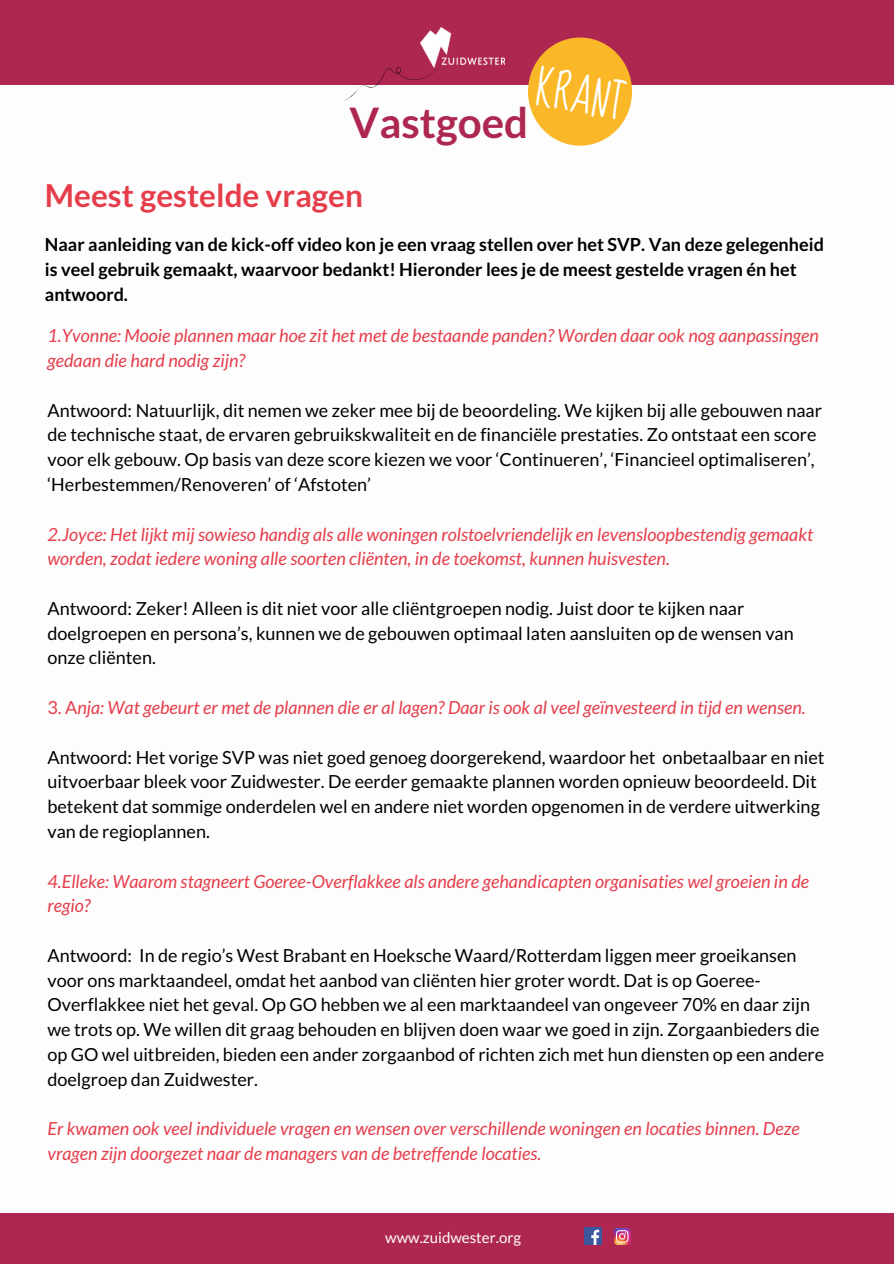
<style>
.page{position:relative;width:894px;height:1264px;background:#fff}
.page>*{position:absolute;margin:0;border:0;box-sizing:border-box;transform-origin:0 0}
.t1{font:700 42px "Lato";color:#ae2751}
.t2{font:42px "Sue Ellen Francisco";color:#fff}
.t3{font:700 31.5px "Lato";color:#e63d4b}
.t4{font:18px/24.8px "Lato";color:#000}
.t5{font:italic 18px/24.8px "Lato";color:#e63d4b}
.t6{font:700 18px/24.8px "Lato";color:#000}
.t7{font:15px "Lato";color:#fff}
.s1{font-style:normal}
</style>
<div class="page">
<div style="left:0;top:0;width:893px;height:85px;background:#ae2751"></div>
<div style="left:0;top:1213px;width:893px;height:50px;background:#ae2751"></div>
<img style="left:584px;top:1227px;width:17px;height:16px">
<img style="left:613px;top:1228px;width:18px;height:17px">
<img style="left:420px;top:28px;width:84px;height:37px">
<svg style="left:343px;top:46px;width:95px;height:55px"></svg>
<svg style="left:528px;top:38px;width:104px;height:108px"></svg>
<p class="t1" style="left:349px;top:97px;width:180px">Vastgoed</p>
<p class="t2" style="left:540px;top:65px;width:91px;rotate:10deg">KRANT</p>
<p class="t3" style="left:45px;top:176px;width:319px">Meest gestelde vragen</p>
<p class="t6" style="left:45px;top:232px;width:780px">Naar aanleiding van de kick-off video kon je een vraag stellen over het SVP. Van deze gelegenheid is veel gebruik gemaakt, waarvoor bedankt! Hieronder lees je de meest gestelde vragen én het antwoord.</p>
<p class="t5" style="left:47px;top:323px;width:772px">1.Yvonne: Mooie plannen maar hoe zit het met de bestaande panden? Worden daar ook nog aanpassingen gedaan die hard nodig zijn?</p>
<p class="t4" style="left:47px;top:397px;width:775px">Antwoord: Natuurlijk, dit nemen we zeker mee bij de beoordeling. We kijken bij alle gebouwen naar de technische staat, de ervaren gebruikskwaliteit en de financiële prestaties. Zo ontstaat een score voor elk gebouw. Op basis van deze score kiezen we voor ‘Continueren’, ‘Financieel optimaliseren’, ‘Herbestemmen/Renoveren’ of ‘Afstoten’</p>
<p class="t5" style="left:47px;top:521px;width:767px">2.Joyce: Het lijkt mij sowieso handig als alle woningen rolstoelvriendelijk en levensloopbestendig gemaakt worden, zodat iedere woning alle soorten cliënten, in de toekomst, kunnen huisvesten.</p>
<p class="t4" style="left:47px;top:595px;width:747px">Antwoord: Zeker! Alleen is dit niet voor alle cliëntgroepen nodig. Juist door te kijken naar doelgroepen en persona’s, kunnen we de gebouwen optimaal laten aansluiten op de wensen van onze cliënten.</p>
<p class="t5" style="left:47px;top:694px;width:759px"><span class="s1">3. A</span>nja: Wat gebeurt er met de plannen die er al lagen? Daar is ook al veel geïnvesteerd in tijd en wensen.</p>
<p class="t4" style="left:47px;top:744px;width:778px">Antwoord: Het vorige SVP was niet goed genoeg doorgerekend, waardoor het onbetaalbaar en niet uitvoerbaar bleek voor Zuidwester. De eerder gemaakte plannen worden opnieuw beoordeeld. Dit betekent dat sommige onderdelen wel en andere niet worden opgenomen in de verdere uitwerking van de regioplannen.</p>
<p class="t5" style="left:47px;top:868px;width:763px">4.Elleke: Waarom stagneert Goeree-Overflakkee als andere gehandicapten organisaties wel groeien in de regio?</p>
<p class="t4" style="left:47px;top:942px;width:778px">Antwoord: In de regio’s West Brabant en Hoeksche Waard/Rotterdam liggen meer groeikansen voor ons marktaandeel, omdat het aanbod van cliënten hier groter wordt. Dat is op Goeree-Overflakkee niet het geval. Op GO hebben we al een marktaandeel van ongeveer 70% en daar zijn we trots op. We willen dit graag behouden en blijven doen waar we goed in zijn. Zorgaanbieders die op GO wel uitbreiden, bieden een ander zorgaanbod of richten zich met hun diensten op een andere doelgroep dan Zuidwester.</p>
<p class="t5" style="left:47px;top:1115px;width:753px">Er kwamen ook veel individuele vragen en wensen over verschillende woningen en locaties binnen. Deze vragen zijn doorgezet naar de managers van de betreffende locaties.</p>
<p class="t7" style="left:385px;top:1227px;width:137px">www.zuidwester.org</p>
</div>
